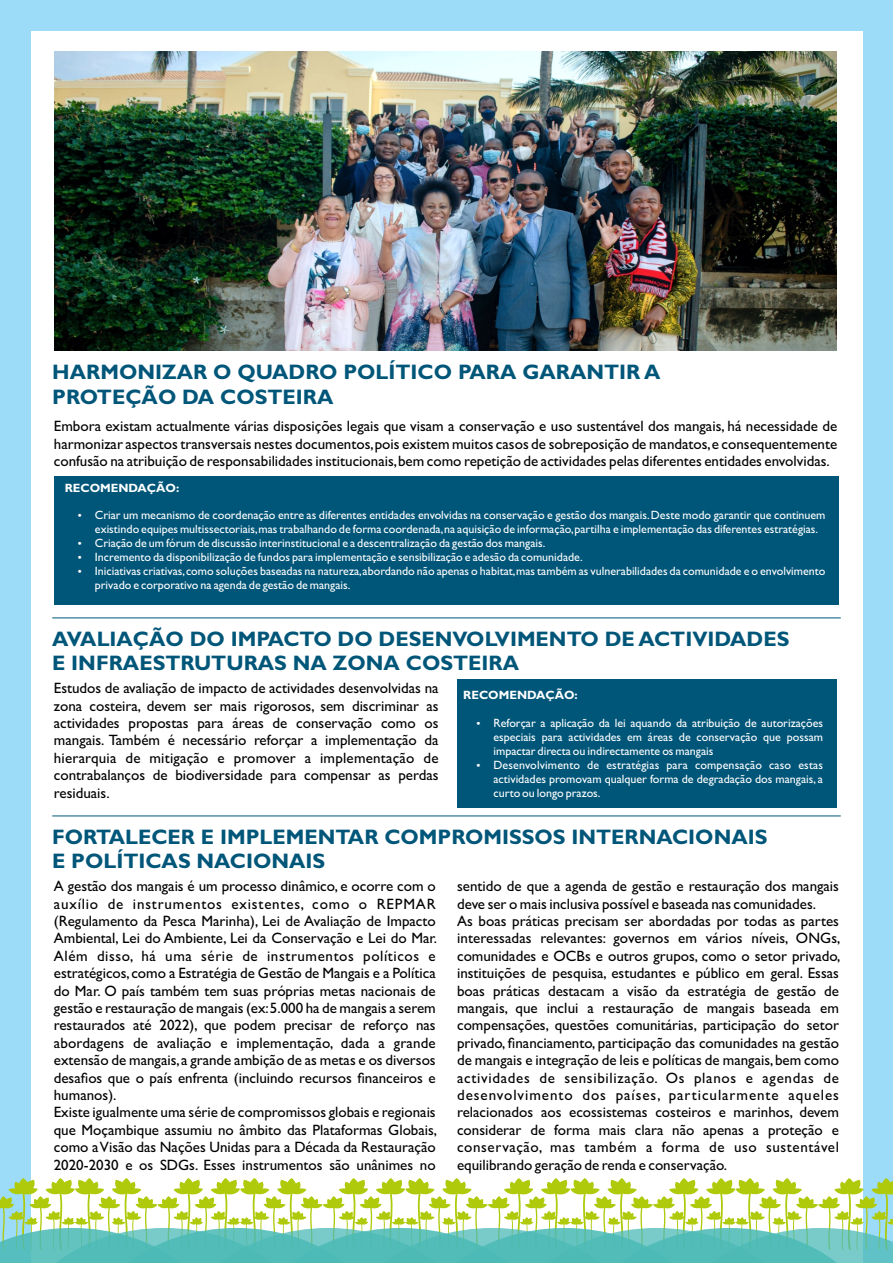
<style>
.page{position:relative;width:893px;height:1263px;background:#9ddcf8}
.page>*{position:absolute;margin:0;border:0;box-sizing:border-box;transform-origin:0 0}
.t1{font:700 21px/24.3px "Gill Sans";color:#005679}
.t2{font:15px/17.4px "Gill Sans";color:#000;text-align:justify}
.t3{font:12px/14px "Gill Sans";color:#fff}
.t4{font:700 12px "Gill Sans";color:#fff}
</style>
<div class="page">
<div style="left:31px;top:32px;width:831px;height:1231px;background:#fff"></div>
<div style="left:54px;top:477px;width:784px;height:128px;background:#005679"></div>
<div style="left:457px;top:679px;width:380px;height:128px;background:#005679"></div>
<hr style="left:52px;top:617px;width:789px;height:1px;background:#005679">
<svg style="left:0;top:1178px;width:893px;height:85px"></svg>
<hr style="left:52px;top:815px;width:789px;height:1px;background:#005679">
<img style="left:54px;top:51px;width:782px;height:299px">
<h1 class="t1" style="left:52px;top:362px;width:610px">HARMONIZAR O QUADRO POLÍTICO PARA GARANTIR A<br>PROTEÇÃO DA COSTEIRA</h1>
<p class="t2" style="left:54px;top:419px;width:785px">Embora existam actualmente várias disposições legais que visam a conservação e uso sustentável dos mangais, há necessidade de harmonizar aspectos transversais nestes documentos,pois existem muitos casos de sobreposição de mandatos,e consequentemente confusão na atribuição de responsabilidades institucionais,bem como repetição de actividades pelas diferentes entidades envolvidas.</p>
<p class="t4" style="left:65px;top:483px;width:116px">RECOMENDAÇÃO:</p>
<p class="t3" style="left:95px;top:510px;width:732px">Criar um mecanismo de coordenação entre as diferentes entidades envolvidas na conservação e gestão dos mangais.Deste modo garantir que continuem existindo equipes multissectoriais,mas trabalhando de forma coordenada,na aquisição de informação,partilha e implementação das diferentes estratégias.<br>Criação de um fórum de discussão interinstitucional e a descentralização da gestão dos mangais.<br>Incremento da disponibilização de fundos para implementação e sensibilização e adesão da comunidade.<br>Iniciativas criativas,como soluções baseadas na natureza,abordando não apenas o habitat,mas também as vulnerabilidades da comunidade e o envolvimento privado e corporativo na agenda de gestão de mangais.</p>
<h1 class="t1" style="left:52px;top:628px;width:739px">AVALIAÇÃO DO IMPACTO DO DESENVOLVIMENTO DE ACTIVIDADES<br>E INFRAESTRUTURAS NA ZONA COSTEIRA</h1>
<p class="t2" style="left:54px;top:681px;width:386px">Estudos de avaliação de impacto de actividades desenvolvidas na zona costeira, devem ser mais rigorosos, sem discriminar as actividades propostas para áreas de conservação como os mangais. Também é necessário reforçar a implementação da hierarquia de mitigação e promover a implementação de contrabalanços de biodiversidade para compensar as perdas residuais.</p>
<p class="t4" style="left:463px;top:691px;width:116px">RECOMENDAÇÃO:</p>
<p class="t3" style="left:493px;top:717px;width:331px">Reforçar a aplicação da lei aquando da atribuição de autorizações especiais para actividades em áreas de conservação que possam impactar directa ou indirectamente os mangais<br>Desenvolvimento de estratégias para compensação caso estas actividades promovam qualquer forma de degradação dos mangais, a curto ou longo prazos.</p>
<h1 class="t1" style="left:52px;top:826px;width:717px">FORTALECER E IMPLEMENTAR COMPROMISSOS INTERNACIONAIS<br>E POLÍTICAS NACIONAIS</h1>
<p class="t2" style="left:54px;top:879px;width:385px;text-align:left">A gestão dos mangais é um processo dinâmico, e ocorre com o auxílio de instrumentos existentes, como o REPMAR (Regulamento da Pesca Marinha), Lei de Avaliação de Impacto Ambiental, Lei do Ambiente, Lei da Conservação e Lei do Mar.<br>Além disso, há uma série de instrumentos políticos e estratégicos,como a Estratégia de Gestão de Mangais e a Política do Mar. O país também tem suas próprias metas nacionais de gestão e restauração de mangais (ex:5.000 ha de mangais a serem restaurados até 2022), que podem precisar de reforço nas abordagens de avaliação e implementação, dada a grande extensão de mangais,a grande ambição de as metas e os diversos desafios que o país enfrenta (incluindo recursos financeiros e humanos).<br>Existe igualmente uma série de compromissos globais e regionais que Moçambique assumiu no âmbito das Plataformas Globais, como a Visão das Nações Unidas para a Década da Restauração 2020-2030 e os SDGs. Esses instrumentos são unânimes no</p>
<p class="t2" style="left:457px;top:879px;width:385px;text-align:left">sentido de que a agenda de gestão e restauração dos mangais deve ser o mais inclusiva possível e baseada nas comunidades.<br>As boas práticas precisam ser abordadas por todas as partes interessadas relevantes: governos em vários níveis, ONGs, comunidades e OCBs e outros grupos, como o setor privado, instituições de pesquisa, estudantes e público em geral. Essas boas práticas destacam a visão da estratégia de gestão de mangais, que inclui a restauração de mangais baseada em compensações, questões comunitárias, participação do setor privado, financiamento, participação das comunidades na gestão de mangais e integração de leis e políticas de mangais,bem como actividades de sensibilização. Os planos e agendas de desenvolvimento dos países, particularmente aqueles relacionados aos ecossistemas costeiros e marinhos, devem considerar de forma mais clara não apenas a proteção e conservação, mas também a forma de uso sustentável equilibrando geração de renda e conservação.</p>
</div>
